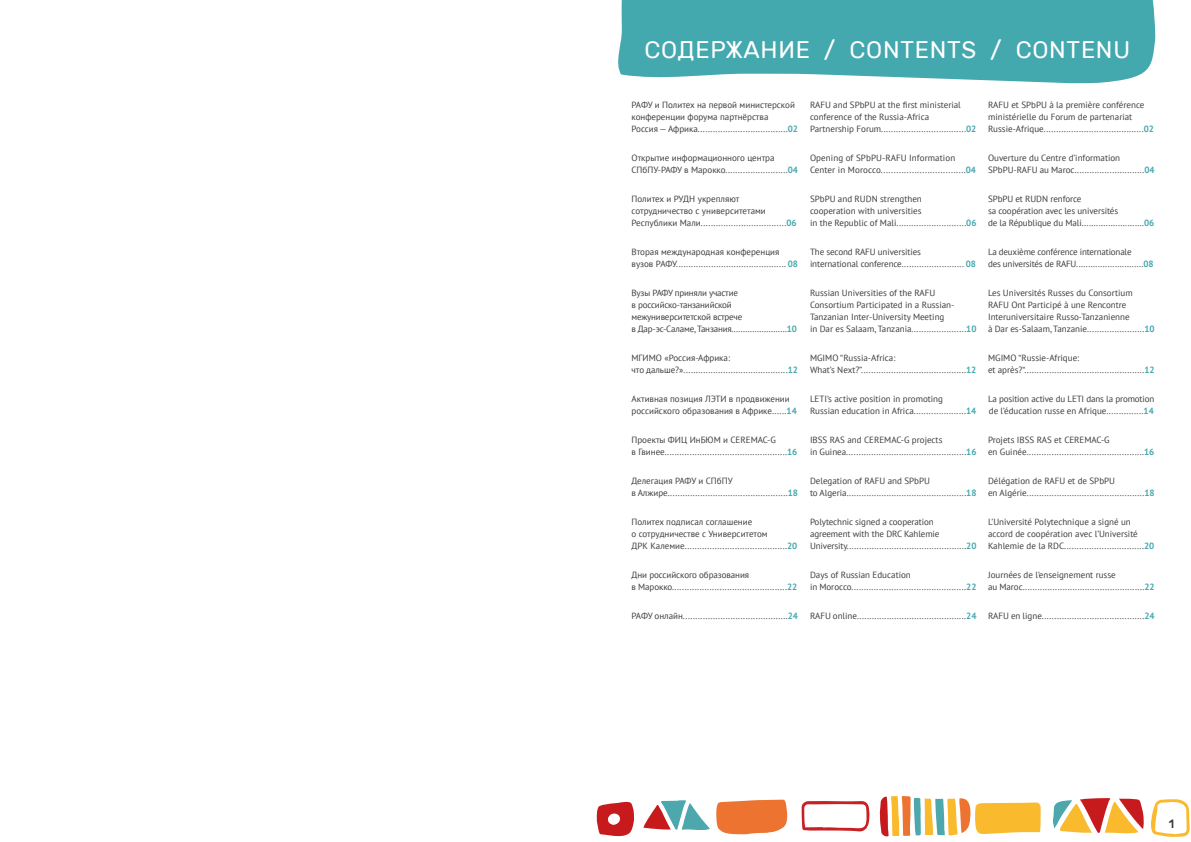
<style>
.page{position:relative;width:1191px;height:842px;background:#fff}
.page>*{position:absolute;margin:0;border:0;box-sizing:border-box;transform-origin:0 0}
.t1{font:24px "Rubik";letter-spacing:.03em;color:#fff}
.t2{font:500 12px "Rubik";color:#3c3c3b}
.t3{font:9px/12px "PT Sans";color:#3c3c3b}
.t4{font:9px/12px "PT Sans";letter-spacing:-.02em;color:#3c3c3b}
.s1{font-weight:700;color:#44a8af}
</style>
<div class="page">
<svg style="left:618px;top:0;width:537px;height:83px;fill:#44a8af"></svg>
<svg style="left:801px;top:801px;width:68px;height:31px"></svg>
<svg style="left:1151px;top:799px;width:39px;height:38px"></svg>
<svg style="left:643px;top:800px;width:67px;height:30px"></svg>
<svg style="left:1053px;top:798px;width:91px;height:36px"></svg>
<svg style="left:596px;top:802px;width:38px;height:34px"></svg>
<svg style="left:716px;top:799px;width:71px;height:35px"></svg>
<svg style="left:879px;top:796px;width:161px;height:41px"></svg>
<h1 class="t1" style="left:644px;top:37px;width:487px">СОДЕРЖАНИЕ / CONTENTS / CONTENU</h1>
<p class="t3" style="left:631px;top:99px;width:168px">РАФУ и Политех на первой министерской конференции форума партнёрства<br>Россия — Африка....................................<span class="s1">02</span></p>
<p class="t3" style="left:631px;top:152px;width:168px">Открытие информационного центра<br>СПбПУ-РАФУ в Марокко.........................<span class="s1">04</span></p>
<p class="t3" style="left:631px;top:193px;width:166px">Политех и РУДН укрепляют сотрудничество с университетами<br>Республики Мали..................................<span class="s1">06</span></p>
<p class="t3" style="left:631px;top:246px;width:168px">Вторая международная конференция вузов РАФУ............................................ <span class="s1">08</span></p>
<p class="t4" style="left:631px;top:287px;width:167px">Вузы РАФУ приняли участие<br>в российско-танзанийской межуниверситетской встрече<br>в Дар-эс-Саламе, Танзания........................<span class="s1">10</span></p>
<p class="t3" style="left:631px;top:352px;width:168px">МГИМО «Россия-Африка:<br>что дальше?»..........................................<span class="s1">12</span></p>
<p class="t3" style="left:631px;top:393px;width:167px">Активная позиция ЛЭТИ в продвижении российского образования в Африке......<span class="s1">14</span></p>
<p class="t3" style="left:631px;top:434px;width:167px">Проекты ФИЦ ИнБЮМ и CEREMAC-G<br>в Гвинее.................................................<span class="s1">16</span></p>
<p class="t3" style="left:631px;top:475px;width:168px">Делегация РАФУ и СПбПУ<br>в Алжире................................................<span class="s1">18</span></p>
<p class="t3" style="left:631px;top:516px;width:167px">Политех подписал соглашение<br>о сотрудничестве с Университетом<br>ДРК Калемие.........................................<span class="s1">20</span></p>
<p class="t3" style="left:631px;top:569px;width:167px">Дни российского образования<br>в Марокко..............................................<span class="s1">22</span></p>
<p class="t3" style="left:631px;top:610px;width:168px">РАФУ онлайн..........................................<span class="s1">24</span></p>
<p class="t3" style="left:810px;top:99px;width:168px">RAFU and SPbPU at the first ministerial conference of the Russia-Africa<br>Partnership Forum..................................<span class="s1">02</span></p>
<p class="t3" style="left:810px;top:152px;width:167px">Opening of SPbPU-RAFU Information<br>Center in Morocco.................................<span class="s1">04</span></p>
<p class="t3" style="left:810px;top:193px;width:168px">SPbPU and RUDN strengthen<br>cooperation with universities<br>in the Republic of Mali............................<span class="s1">06</span></p>
<p class="t3" style="left:810px;top:246px;width:167px">The second RAFU universities<br>international conference......................... <span class="s1">08</span></p>
<p class="t3" style="left:810px;top:287px;width:168px">Russian Universities of the RAFU Consortium Participated in a Russian-Tanzanian Inter-University Meeting<br>in Dar es Salaam, Tanzania......................<span class="s1">10</span></p>
<p class="t3" style="left:810px;top:352px;width:168px">MGIMO “Russia-Africa:<br>What’s Next?”..........................................<span class="s1">12</span></p>
<p class="t3" style="left:810px;top:393px;width:168px">LETI’s active position in promoting<br>Russian education in Africa.....................<span class="s1">14</span></p>
<p class="t3" style="left:810px;top:434px;width:168px">IBSS RAS and CEREMAC-G projects<br>in Guinea................................................<span class="s1">16</span></p>
<p class="t3" style="left:810px;top:475px;width:168px">Delegation of RAFU and SPbPU<br>to Algeria................................................<span class="s1">18</span></p>
<p class="t3" style="left:810px;top:516px;width:168px">Polytechnic signed a cooperation agreement with the DRC Kahlemie<br>University................................................<span class="s1">20</span></p>
<p class="t3" style="left:810px;top:569px;width:168px">Days of Russian Education<br>in Morocco..............................................<span class="s1">22</span></p>
<p class="t3" style="left:810px;top:610px;width:168px">RAFU online............................................<span class="s1">24</span></p>
<p class="t3" style="left:988px;top:99px;width:167px">RAFU et SPbPU à la première conférence ministérielle du Forum de partenariat<br>Russie-Afrique........................................<span class="s1">02</span></p>
<p class="t3" style="left:988px;top:152px;width:168px">Ouverture du Centre d’information<br>SPbPU-RAFU au Maroc............................<span class="s1">04</span></p>
<p class="t3" style="left:988px;top:193px;width:168px">SPbPU et RUDN renforce<br>sa coopération avec les universités<br>de la République du Mali..........................<span class="s1">06</span></p>
<p class="t4" style="left:988px;top:246px;width:167px">La deuxième conférence internationale<br>des universités de RAFU............................<span class="s1">08</span></p>
<p class="t3" style="left:988px;top:287px;width:168px">Les Universités Russes du Consortium RAFU Ont Participé à une Rencontre Interuniversitaire Russo-Tanzanienne<br>à Dar es-Salaam, Tanzanie.......................<span class="s1">10</span></p>
<p class="t3" style="left:988px;top:352px;width:168px">MGIMO “Russie-Afrique:<br>et après?“................................................<span class="s1">12</span></p>
<p class="t3" style="left:988px;top:393px;width:168px">La position active du LETI dans la promotion de l’éducation russe en Afrique...............<span class="s1">14</span></p>
<p class="t3" style="left:988px;top:434px;width:168px">Projets IBSS RAS et CEREMAC-G<br>en Guinée...............................................<span class="s1">16</span></p>
<p class="t3" style="left:988px;top:475px;width:168px">Délégation de RAFU et de SPbPU<br>en Algérie...............................................<span class="s1">18</span></p>
<p class="t3" style="left:988px;top:516px;width:168px">L’Université Polytechnique a signé un accord de coopération avec l’Université<br>Kahlemie de la RDC................................<span class="s1">20</span></p>
<p class="t3" style="left:988px;top:569px;width:168px">Journées de l’enseignement russe<br>au Maroc.................................................<span class="s1">22</span></p>
<p class="t3" style="left:988px;top:610px;width:168px">RAFU en ligne.........................................<span class="s1">24</span></p>
<h2 class="t2" style="left:1168px;top:817px;width:7px">1</h2>
</div>
